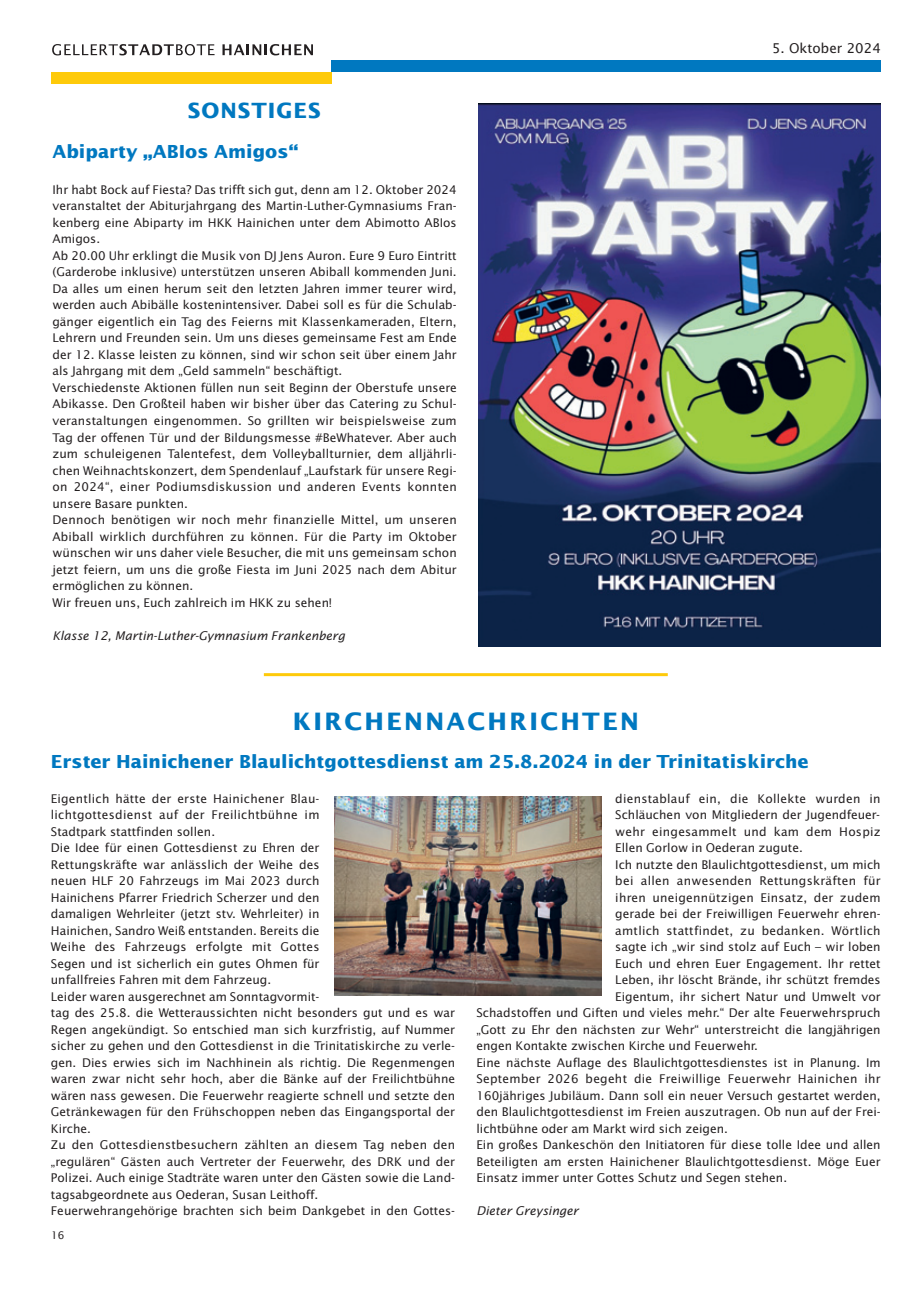
<style>
.page{position:relative;width:915px;height:1293px;background:#fff}
.page>*{position:absolute;margin:0;border:0;box-sizing:border-box;transform-origin:0 0}
.t1{font:700 24px "Lucida Sans";letter-spacing:.1em;color:#0078c0}
.t2{font:700 21px "Lucida Sans";letter-spacing:.05em;color:#0078c0}
.t3{font:700 18px "Lucida Sans";color:#0078c0}
.t4{font:13.5px "Lucida Sans";color:#231f20}
.t5{font:12px/16.5px "Lucida Sans";color:#231f20}
.t6{font:12px "Lucida Sans";letter-spacing:.02em;color:#231f20}
.t7{font:italic 12px "Lucida Sans";color:#231f20}
.t8{font:10.5px "Lucida Sans";color:#231f20}
</style>
<div class="page">
<div style="left:331px;top:60px;width:550px;height:12px;background:#0078c0"></div>
<div style="left:51px;top:72px;width:280px;height:12px;background:#feca0a"></div>
<svg style="left:52px;top:44px;width:162px;height:11px"></svg>
<svg style="left:222px;top:44px;width:91px;height:11px"></svg>
<img style="left:478px;top:104px;width:402px;height:542px">
<img style="left:334px;top:796px;width:267px;height:199px">
<hr style="left:264px;top:673px;width:403px;height:3px;background:#feca0a">
<h2 class="t2" style="left:188px;top:102px;width:134px">SONSTIGES</h2>
<h3 class="t3" style="left:52px;top:144px;width:247px">Abiparty „ABIos Amigos“</h3>
<p class="t5" style="left:52px;top:182px;width:405px">Ihr habt Bock auf Fiesta? Das trifft sich gut, denn am 12. Oktober 2024 veranstaltet der Abiturjahrgang des Martin-Luther-Gymnasiums Fran&shy;kenberg eine Abiparty im HKK Hainichen unter dem Abimotto ABIos Amigos.<br>Ab 20.00 Uhr erklingt die Musik von DJ Jens Auron. Eure 9 Euro Eintritt (Garderobe inklusive) unterstützen unseren Abiball kommenden Juni.<br>Da alles um einen herum seit den letzten Jahren immer teurer wird, werden auch Abibälle kostenintensiver. Dabei soll es für die Schulab&shy;gänger eigentlich ein Tag des Feierns mit Klassenkameraden, Eltern, Lehrern und Freunden sein. Um uns dieses gemeinsame Fest am Ende der 12. Klasse leisten zu können, sind wir schon seit über einem Jahr als Jahrgang mit dem „Geld sammeln“ beschäftigt.<br>Verschiedenste Aktionen füllen nun seit Beginn der Oberstufe unsere Abikasse. Den Großteil haben wir bisher über das Catering zu Schul&shy;veranstaltungen eingenommen. So grillten wir beispielsweise zum Tag der offenen Tür und der Bildungsmesse #BeWhatever. Aber auch zum schuleigenen Talentefest, dem Volleyballturnier, dem alljährli&shy;chen Weihnachtskonzert, dem Spendenlauf „Laufstark für unsere Regi&shy;on 2024“, einer Podiumsdiskussion und anderen Events konnten unsere Basare punkten.<br>Dennoch benötigen wir noch mehr finanzielle Mittel, um unseren Abiball wirklich durchführen zu können. Für die Party im Oktober wünschen wir uns daher viele Besucher, die mit uns gemeinsam schon jetzt feiern, um uns die große Fiesta im Juni 2025 nach dem Abitur ermöglichen zu können.<br>Wir freuen uns, Euch zahlreich im HKK zu sehen!</p>
<p class="t7" style="left:52px;top:630px;width:294px">Klasse 12, Martin-Luther-Gymnasium Frankenberg</p>
<h1 class="t1" style="left:293px;top:712px;width:347px">KIRCHENNACHRICHTEN</h1>
<p class="t4" style="left:771px;top:43px;width:110px">5. Oktober 2024</p>
<h3 class="t3" style="left:51px;top:754px;width:759px">Erster Hainichener Blaulichtgottesdienst am 25.8.2024 in der Trinitatiskirche</h3>
<p class="t5" style="left:51px;top:791px;width:405px">Eigentlich hätte der erste Hainichener Blau-<br>lichtgottesdienst auf der Freilichtbühne im<br>Stadtpark stattfinden sollen.<br>Die Idee für einen Gottesdienst zu Ehren der<br>Rettungskräfte war anlässlich der Weihe des<br>neuen HLF 20 Fahrzeugs im Mai 2023 durch<br>Hainichens Pfarrer Friedrich Scherzer und den<br>damaligen Wehrleiter (jetzt stv. Wehrleiter) in<br>Hainichen, Sandro Weiß entstanden. Bereits die<br>Weihe des Fahrzeugs erfolgte mit Gottes<br>Segen und ist sicherlich ein gutes Ohmen für<br>unfallfreies Fahren mit dem Fahrzeug.<br>Leider waren ausgerechnet am Sonntagvormit-<br>tag des 25.8. die Wetteraussichten nicht besonders gut und es war Regen angekündigt. So entschied man sich kurzfristig, auf Nummer sicher zu gehen und den Gottesdienst in die Trinitatiskirche zu verle&shy;gen. Dies erwies sich im Nachhinein als richtig. Die Regenmengen waren zwar nicht sehr hoch, aber die Bänke auf der Freilichtbühne wären nass gewesen. Die Feuerwehr reagierte schnell und setzte den Getränkewagen für den Frühschoppen neben das Eingangsportal der Kirche.<br>Zu den Gottesdienstbesuchern zählten an diesem Tag neben den „regulären“ Gästen auch Vertreter der Feuerwehr, des DRK und der Polizei. Auch einige Stadträte waren unter den Gästen sowie die Land&shy;tagsabgeordnete aus Oederan, Susan Leithoff.<br>Feuerwehrangehörige brachten sich beim Dankgebet in den Gottes-</p>
<p class="t6" style="left:615px;top:793px;width:267px">dienstablauf ein, die Kollekte wurden in</p>
<p class="t5" style="left:615px;top:807px;width:266px">Schläuchen von Mitgliedern der Jugendfeuer-</p>
<p class="t6" style="left:615px;top:826px;width:267px">wehr eingesammelt und kam dem Hospiz</p>
<p class="t5" style="left:615px;top:840px;width:189px">Ellen Gorlow in Oederan zugute.</p>
<p class="t5" style="left:615px;top:857px;width:267px">Ich nutzte den Blaulichtgottesdienst, um mich</p>
<p class="t6" style="left:615px;top:876px;width:267px">bei allen anwesenden Rettungskräften für</p>
<p class="t6" style="left:615px;top:892px;width:267px">ihren uneigennützigen Einsatz, der zudem</p>
<p class="t5" style="left:615px;top:906px;width:267px">gerade bei der Freiwilligen Feuerwehr ehren-</p>
<p class="t6" style="left:615px;top:925px;width:267px">amtlich stattfindet, zu bedanken. Wörtlich</p>
<p class="t5" style="left:615px;top:939px;width:267px">sagte ich „wir sind stolz auf Euch – wir loben</p>
<p class="t5" style="left:615px;top:956px;width:267px">Euch und ehren Euer Engagement. Ihr rettet</p>
<p class="t5" style="left:615px;top:972px;width:267px">Leben, ihr löscht Brände, ihr schützt fremdes</p>
<p class="t5" style="left:615px;top:989px;width:267px">Eigentum, ihr sichert Natur und Umwelt vor</p>
<p class="t5" style="left:476px;top:1005px;width:405px">Schadstoffen und Giften und vieles mehr.“ Der alte Feuerwehrspruch</p>
<p class="t5" style="left:476px;top:1022px;width:405px">„Gott zu Ehr den nächsten zur Wehr“ unterstreicht die langjährigen</p>
<p class="t5" style="left:476px;top:1038px;width:283px">engen Kontakte zwischen Kirche und Feuerwehr.</p>
<p class="t5" style="left:476px;top:1055px;width:405px">Eine nächste Auflage des Blaulichtgottesdienstes ist in Planung. Im</p>
<p class="t6" style="left:476px;top:1074px;width:405px">September 2026 begeht die Freiwillige Feuerwehr Hainichen ihr</p>
<p class="t5" style="left:476px;top:1088px;width:405px">160jähriges Jubiläum. Dann soll ein neuer Versuch gestartet werden,</p>
<p class="t5" style="left:476px;top:1104px;width:405px">den Blaulichtgottesdienst im Freien auszutragen. Ob nun auf der Frei-</p>
<p class="t5" style="left:476px;top:1121px;width:253px">lichtbühne oder am Markt wird sich zeigen.</p>
<p class="t5" style="left:476px;top:1137px;width:405px">Ein großes Dankeschön den Initiatoren für diese tolle Idee und allen</p>
<p class="t5" style="left:476px;top:1154px;width:405px">Beteiligten am ersten Hainichener Blaulichtgottesdienst. Möge Euer</p>
<p class="t5" style="left:476px;top:1170px;width:312px">Einsatz immer unter Gottes Schutz und Segen stehen.</p>
<p class="t7" style="left:476px;top:1206px;width:104px">Dieter Greysinger</p>
<p class="t8" style="left:51px;top:1230px;width:15px">16</p>
</div>
